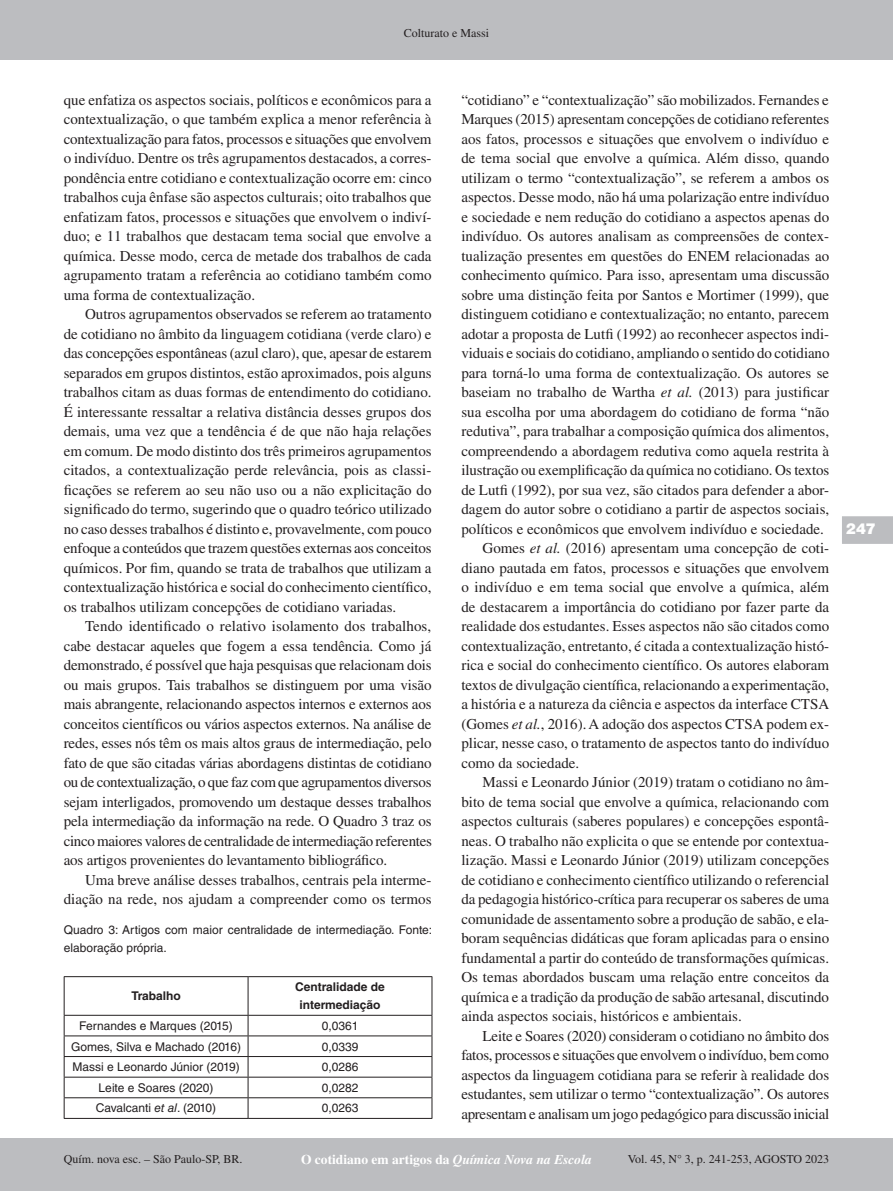
<style>
.page{position:relative;width:893px;height:1191px;background:#fff}
.page>*{position:absolute;margin:0;border:0;box-sizing:border-box;transform-origin:0 0}
.t1{font:15px/19.5px "Times LT Std";color:#231f20;text-align:justify}
.t2{font:900 15px "Swiss 721 BT";color:#fff}
.t3{font:700 13.5px "Times LT Std";color:#fff}
.Tabela-corpo{font:12px/18px "Helvetica LT Std";color:#231f20}
.t4{font:12px "Times LT Std";color:#231f20}
.Tabela-corpo-2{font:700 12px/18px "Helvetica LT Std";color:#231f20;text-align:center}
.s1{font-style:italic}
</style>
<div class="page">
<div style="left:0;top:0;width:893px;height:60px;background:#bcbdc0"></div>
<div style="left:0;top:1138px;width:893px;height:53px;background:#bcbdc0"></div>
<svg style="left:842px;top:516px;width:51px;height:28px"></svg>
<hr style="left:64px;top:976px;width:184px;height:1px;background:#231f20">
<hr style="left:64px;top:977px;width:1px;height:38px;background:#231f20">
<hr style="left:248px;top:976px;width:184px;height:1px;background:#231f20">
<hr style="left:248px;top:977px;width:1px;height:38px;background:#231f20">
<hr style="left:432px;top:977px;width:1px;height:38px;background:#231f20">
<hr style="left:64px;top:1015px;width:184px;height:1px;background:#231f20">
<hr style="left:248px;top:1015px;width:184px;height:1px;background:#231f20">
<hr style="left:64px;top:1035px;width:184px;height:1px;background:#231f20">
<hr style="left:248px;top:1035px;width:184px;height:1px;background:#231f20">
<hr style="left:64px;top:1056px;width:184px;height:1px;background:#231f20">
<hr style="left:248px;top:1056px;width:184px;height:1px;background:#231f20">
<hr style="left:64px;top:1076px;width:184px;height:1px;background:#231f20">
<hr style="left:248px;top:1076px;width:184px;height:1px;background:#231f20">
<hr style="left:64px;top:1097px;width:184px;height:1px;background:#231f20">
<svg style="left:64px;top:1015px;width:1px;height:103px"></svg>
<hr style="left:248px;top:1097px;width:184px;height:1px;background:#231f20">
<svg style="left:248px;top:1015px;width:1px;height:103px"></svg>
<svg style="left:432px;top:1015px;width:1px;height:103px"></svg>
<hr style="left:64px;top:1118px;width:184px;height:1px;background:#231f20">
<hr style="left:248px;top:1118px;width:184px;height:1px;background:#231f20">
<p class="t4" style="left:404px;top:27px;width:87px">Colturato e Massi</p>
<p class="t1" style="left:64px;top:90px;width:369px">que enfatiza os aspectos sociais, políticos e econômicos para a contextualização, o que também explica a menor referência à contextualização para fatos, processos e situações que envolvem o indivíduo. Dentre os três agrupamentos destacados, a corres&shy;pondência entre cotidiano e contextualização ocorre em: cinco trabalhos cuja ênfase são aspectos culturais; oito trabalhos que enfatizam fatos, processos e situações que envolvem o indiví&shy;duo; e 11 trabalhos que destacam tema social que envolve a química. Desse modo, cerca de metade dos trabalhos de cada agrupamento tratam a referência ao cotidiano também como uma forma de contextualização.</p>
<p class="t1" style="left:64px;top:304px;width:369px;text-indent:21px">Outros agrupamentos observados se referem ao tratamento de cotidiano no âmbito da linguagem cotidiana (verde claro) e das concepções espontâneas (azul claro), que, apesar de estarem separados em grupos distintos, estão aproximados, pois alguns trabalhos citam as duas formas de entendimento do cotidiano.<br>É interessante ressaltar a relativa distância desses grupos dos demais, uma vez que a tendência é de que não haja relações em comum. De modo distinto dos três primeiros agrupamentos citados, a contextualização perde relevância, pois as classi&shy;ficações se referem ao seu não uso ou a não explicitação do significado do termo, sugerindo que o quadro teórico utilizado no caso desses trabalhos é distinto e, provavelmente, com pouco enfoque a conteúdos que trazem questões externas aos conceitos químicos. Por fim, quando se trata de trabalhos que utilizam a contextualização histórica e social do conhecimento científico, os trabalhos utilizam concepções de cotidiano variadas.</p>
<p class="t1" style="left:64px;top:616px;width:370px;text-indent:21px">Tendo identificado o relativo isolamento dos trabalhos, cabe destacar aqueles que fogem a essa tendência. Como já demonstrado, é possível que haja pesquisas que relacionam dois ou mais grupos. Tais trabalhos se distinguem por uma visão mais abrangente, relacionando aspectos internos e externos aos conceitos científicos ou vários aspectos externos. Na análise de redes, esses nós têm os mais altos graus de intermediação, pelo fato de que são citadas várias abordagens distintas de cotidiano ou de contextualização, o que faz com que agrupamentos diversos sejam interligados, promovendo um destaque desses trabalhos pela intermediação da informação na rede. O Quadro 3 traz os cinco maiores valores de centralidade de intermediação referentes aos artigos provenientes do levantamento bibliográfico.</p>
<p class="t1" style="left:64px;top:870px;width:369px;text-align:right">Uma breve análise desses trabalhos, centrais pela interme&shy;diação na rede, nos ajudam a compreender como os termos</p>
<p class="Tabela-corpo" style="left:64px;top:921px;width:370px">Quadro 3: Artigos com maior centralidade de intermediação. Fonte: elaboração própria.</p>
<p class="Tabela-corpo-2" style="left:131px;top:987px;width:51px">Trabalho</p>
<p class="Tabela-corpo-2" style="left:295px;top:978px;width:91px">Centralidade de intermediação</p>
<p class="Tabela-corpo" style="left:79px;top:1016px;width:155px">Fernandes e Marques (2015)</p>
<p class="Tabela-corpo" style="left:322px;top:1016px;width:38px">0,0361</p>
<p class="Tabela-corpo" style="left:71px;top:1037px;width:171px">Gomes, Silva e Machado (2016)</p>
<p class="Tabela-corpo" style="left:322px;top:1037px;width:38px">0,0339</p>
<p class="Tabela-corpo" style="left:72px;top:1058px;width:169px">Massi e Leonardo Júnior (2019)</p>
<p class="Tabela-corpo" style="left:322px;top:1058px;width:38px">0,0286</p>
<p class="Tabela-corpo" style="left:99px;top:1078px;width:116px">Leite e Soares (2020)</p>
<p class="Tabela-corpo" style="left:322px;top:1078px;width:38px">0,0282</p>
<p class="Tabela-corpo" style="left:96px;top:1099px;width:122px">Cavalcanti <span class="s1">et al</span>. (2010)</p>
<p class="Tabela-corpo" style="left:322px;top:1099px;width:38px">0,0263</p>
<p class="t1" style="left:461px;top:90px;width:370px">“cotidiano” e “contextualização” são mobilizados. Fernandes e Marques (2015) apresentam concepções de cotidiano referentes aos fatos, processos e situações que envolvem o indivíduo e de tema social que envolve a química. Além disso, quando utilizam o termo “contextualização”, se referem a ambos os aspectos. Desse modo, não há uma polarização entre indivíduo e sociedade e nem redução do cotidiano a aspectos apenas do indivíduo. Os autores analisam as compreensões de contex&shy;tualização presentes em questões do ENEM relacionadas ao conhecimento químico. Para isso, apresentam uma discussão sobre uma distinção feita por Santos e Mortimer (1999), que distinguem cotidiano e contextualização; no entanto, parecem adotar a proposta de Lutfi (1992) ao reconhecer aspectos indi&shy;viduais e sociais do cotidiano, ampliando o sentido do cotidiano para torná-lo uma forma de contextualização. Os autores se baseiam no trabalho de Wartha <span class="s1">et al.</span> (2013) para justificar sua escolha por uma abordagem do cotidiano de forma “não redutiva”, para trabalhar a composição química dos alimentos, compreendendo a abordagem redutiva como aquela restrita à ilustração ou exemplificação da química no cotidiano. Os textos de Lutfi (1992), por sua vez, são citados para defender a abor&shy;dagem do autor sobre o cotidiano a partir de aspectos sociais, políticos e econômicos que envolvem indivíduo e sociedade.</p>
<p class="t1" style="left:461px;top:538px;width:369px;text-indent:21px">Gomes <span class="s1">et al.</span> (2016) apresentam uma concepção de coti&shy;diano pautada em fatos, processos e situações que envolvem o indivíduo e em tema social que envolve a química, além de destacarem a importância do cotidiano por fazer parte da realidade dos estudantes. Esses aspectos não são citados como contextualização, entretanto, é citada a contextualização histó&shy;rica e social do conhecimento científico. Os autores elaboram textos de divulgação científica, relacionando a experimentação, a história e a natureza da ciência e aspectos da interface CTSA (Gomes <span class="s1">et al.</span>, 2016). A adoção dos aspectos CTSA podem ex&shy;plicar, nesse caso, o tratamento de aspectos tanto do indivíduo como da sociedade.</p>
<p class="t1" style="left:461px;top:772px;width:369px;text-indent:21px">Massi e Leonardo Júnior (2019) tratam o cotidiano no âm&shy;bito de tema social que envolve a química, relacionando com aspectos culturais (saberes populares) e concepções espontâ&shy;neas. O trabalho não explicita o que se entende por contextua&shy;lização. Massi e Leonardo Júnior (2019) utilizam concepções de cotidiano e conhecimento científico utilizando o referencial da pedagogia histórico-crítica para recuperar os saberes de uma comunidade de assentamento sobre a produção de sabão, e ela&shy;boram sequências didáticas que foram aplicadas para o ensino fundamental a partir do conteúdo de transformações químicas.<br>Os temas abordados buscam uma relação entre conceitos da química e a tradição da produção de sabão artesanal, discutindo ainda aspectos sociais, históricos e ambientais.</p>
<p class="t1" style="left:461px;top:1026px;width:369px;text-indent:21px">Leite e Soares (2020) consideram o cotidiano no âmbito dos fatos, processos e situações que envolvem o indivíduo, bem como aspectos da linguagem cotidiana para se referir à realidade dos estudantes, sem utilizar o termo “contextualização”. Os autores apresentam e analisam um jogo pedagógico para discussão inicial</p>
<p class="t4" style="left:64px;top:1152px;width:180px">Quím. nova esc. – São Paulo-SP, BR.</p>
<p class="t3" style="left:301px;top:1151px;width:292px">O cotidiano em artigos da <span class="s1">Química Nova na Escola</span></p>
<p class="t4" style="left:628px;top:1152px;width:203px">Vol. 45, N° 3, p. 241-253, AGOSTO 2023</p>
<p class="t2" style="left:846px;top:519px;width:31px">247</p>
</div>
